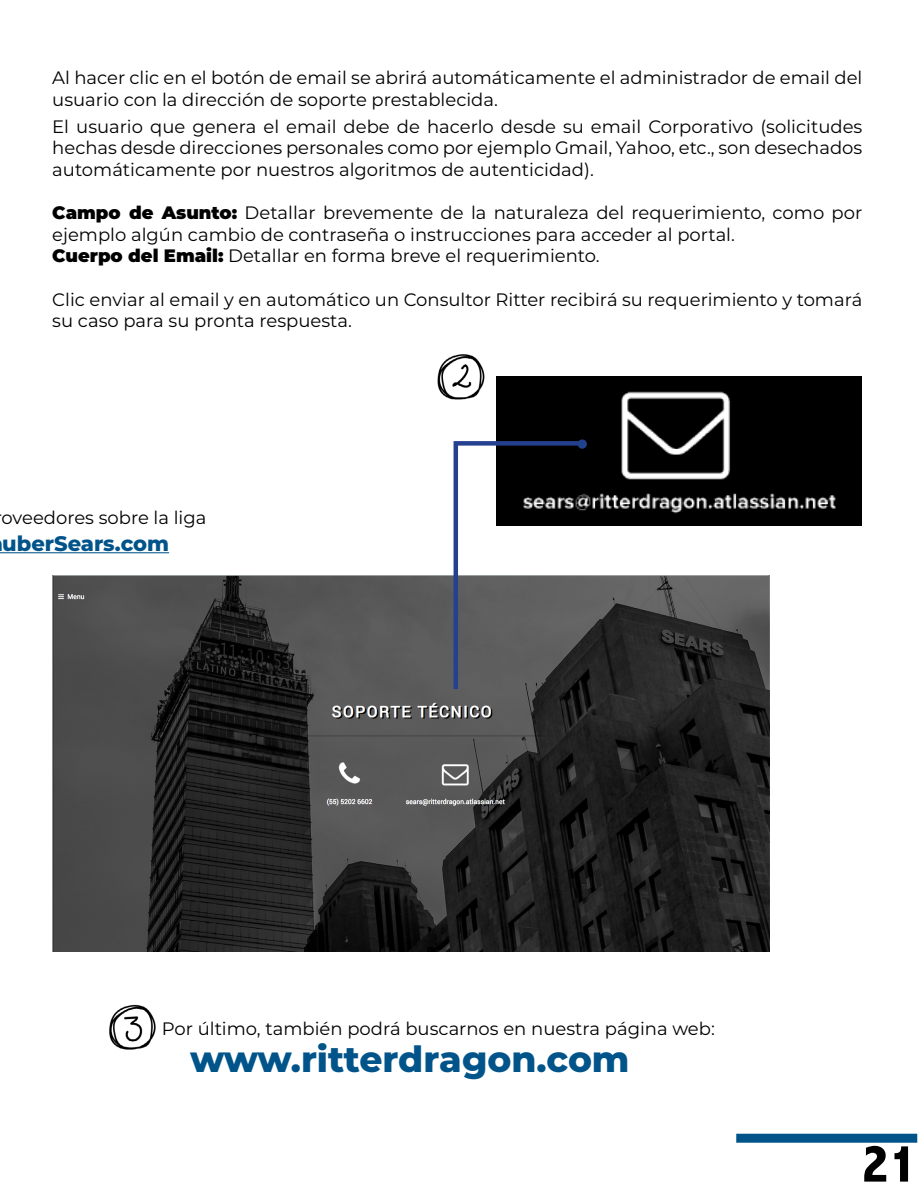
<style>
.page{position:relative;width:918px;height:1188px;background:#fff}
.page>*{position:absolute;margin:0;border:0;box-sizing:border-box;transform-origin:0 0}
.t1{font:800 condensed 54px "Abadi";color:#000}
.t2{font:800 36px "Montserrat";color:#00548a}
.t3{font:800 21px "Montserrat";color:#00548a}
.t4{font:18px/21.6px "Montserrat";color:#000}
.s1{font-weight:900}
</style>
<div class="page">
<div style="left:496px;top:376px;width:366px;height:150px;background:#000"></div>
<img style="left:585px;top:391px;width:251px;height:123px">
<img style="left:52px;top:576px;width:717px;height:375px">
<svg style="left:451px;top:439px;width:134px;height:255px"></svg>
<div style="left:578px;top:439px;width:9px;height:10px;background:#21428d;border-radius:50%"></div>
<img style="left:437px;top:354px;width:48px;height:46px">
<img style="left:109px;top:1004px;width:47px;height:46px">
<div style="left:736px;top:1134px;width:181px;height:9px;background:#00548a"></div>
<hr style="left:0;top:552px;width:169px;height:1px;background:#00548a">
<p class="t4" style="left:52px;top:66px;width:812px">Al hacer clic en el botón de email se abrirá automáticamente el administrador de email del usuario con la dirección de soporte prestablecida.</p>
<p class="t4" style="left:52px;top:115px;width:812px">El usuario que genera el email debe de hacerlo desde su email Corporativo (solicitudes hechas desde direcciones personales como por ejemplo Gmail, Yahoo, etc., son desechados</p>
<p class="t4" style="left:52px;top:158px;width:543px">automáticamente por nuestros algoritmos de autenticidad).</p>
<p class="t4" style="left:52px;top:201px;width:812px"><span class="s1">Campo de Asunto:</span> Detallar brevemente de la naturaleza del requerimiento, como por ejemplo algún cambio de contraseña o instrucciones para acceder al portal.</p>
<p class="t4" style="left:52px;top:245px;width:549px"><span class="s1">Cuerpo del Email:</span> Detallar en forma breve el requerimiento.</p>
<p class="t4" style="left:52px;top:288px;width:812px">Clic enviar al email y en automático un Consultor Ritter recibirá su requerimiento y tomará su caso para su pronta respuesta.</p>
<p class="t4" style="left:2px;top:506px;width:206px">oveedores sobre la liga</p>
<p class="t3" style="left:2px;top:528px;width:168px">uberSears.com</p>
<p class="t4" style="left:162px;top:1017px;width:555px">Por último, también podrá buscarnos en nuestra página web:</p>
<p class="t2" style="left:190px;top:1032px;width:441px">www.ritterdragon.com</p>
<p class="t1" style="left:861px;top:1132px;width:57px">21</p>
</div>
